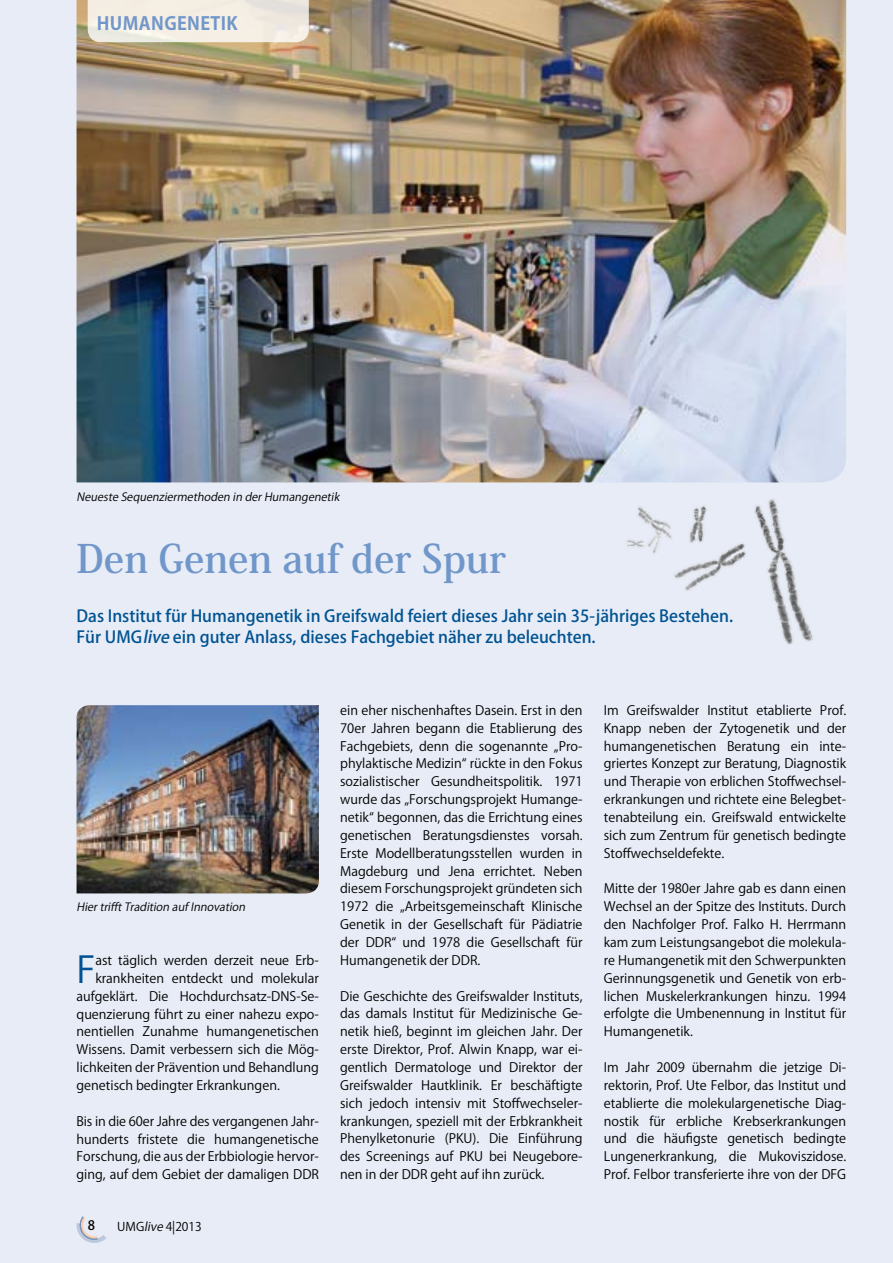
<style>
.page{position:relative;width:893px;height:1263px;background:#e8ecf6}
.page>*{position:absolute;margin:0;border:0;box-sizing:border-box;transform-origin:0 0}
.t1{font:700 39px "Koz Min Pro";color:#7197ca}
.t2{font:36.3px "Koz Go Pro";color:#005392}
.t3{font:700 18px "Koz Go Pro";letter-spacing:.02em;color:#7197ca}
.t4{font:500 16.5px/21px "Koz Go Pro";color:#005392}
.t5{font:12.9px/17.9px "Koz Go Pro";color:#000;text-align:justify}
.t6{font:500 12.9px "Koz Go Pro";color:#000}
.t7{font:12px "Koz Go Pro";color:#000}
.t8{font:italic 11.25px "Koz Go Pro";color:#000}
.s1{font-style:italic}
</style>
<div class="page">
<svg style="left:77px;top:1216px;width:29px;height:27px"></svg>
<img style="left:77px;top:0;width:769px;height:482px">
<svg style="left:88px;top:0;width:221px;height:42px;background:#f2ece2"></svg>
<img style="left:77px;top:705px;width:242px;height:188px">
<img style="left:599px;top:443px;width:247px;height:202px">
<h3 class="t3" style="left:97px;top:12px;width:141px">HUMANGENETIK</h3>
<p class="t8" style="left:77px;top:490px;width:267px">Neueste Sequenziermethoden in derHumangenetik</p>
<h1 class="t1" style="left:77px;top:530px;width:431px">Den Genen auf der Spur</h1>
<p class="t4" style="left:77px;top:607px;width:658px">Das Institut für Humangenetik in Greifswald feiert dieses Jahr sein 35-jähriges Bestehen.<br>Für UMG<span class="s1">live</span> ein guter Anlass, dieses Fachgebiet näher zu beleuchten.</p>
<p class="t8" style="left:77px;top:899px;width:173px">HiertrifftTradition auf Innovation</p>
<h2 class="t2" style="left:77px;top:946px;width:20px">F</h2>
<p class="t5" style="left:95px;top:951px;width:225px">ast täglich werden derzeit neue Erb-</p>
<p class="t5" style="left:95px;top:969px;width:225px">krankheiten entdeckt und molekular</p>
<p class="t5" style="left:77px;top:987px;width:244px">aufgeklärt. Die Hochdurchsatz-DNS-Se-</p>
<p class="t5" style="left:77px;top:1005px;width:244px">quenzierung führt zu einer nahezu expo-</p>
<p class="t5" style="left:77px;top:1023px;width:244px">nentiellen Zunahme humangenetischen</p>
<p class="t5" style="left:77px;top:1041px;width:244px">Wissens. Damit verbessern sich die Mög-</p>
<p class="t5" style="left:77px;top:1059px;width:244px">lichkeiten der Prävention und Behandlung</p>
<p class="t5" style="left:77px;top:1076px;width:205px">genetisch bedingter Erkrankungen.</p>
<p class="t5" style="left:77px;top:1112px;width:244px">Bis in die 60er Jahre des vergangenen Jahr&shy;hunderts fristete die humangenetische Forschung, die aus der Erbbiologie hervor&shy;ging, auf dem Gebiet der damaligen DDR</p>
<p class="t6" style="left:88px;top:1217px;width:9px">8</p>
<p class="t7" style="left:117px;top:1218px;width:86px">UMG<span class="s1">live</span> 4|2013</p>
<p class="t5" style="left:340px;top:701px;width:244px">ein eher nischenhaftes Dasein. Erst in den 70er Jahren begann die Etablierung des Fachgebiets, denn die sogenannte „Pro&shy;phylaktische Medizin“ rückte in den Fokus sozialistischer Gesundheitspolitik. 1971 wurde das „Forschungsprojekt Humange&shy;netik“ begonnen, das die Errichtung eines genetischen Beratungsdienstes vorsah.<br>Erste Modellberatungsstellen wurden in Magdeburg und Jena errichtet. Neben diesem Forschungsprojekt gründeten sich 1972 die „Arbeitsgemeinschaft Klinische Genetik in der Gesellschaft für Pädiatrie der DDR“ und 1978 die Gesellschaft für Humangenetik der DDR.</p>
<p class="t5" style="left:340px;top:987px;width:244px">Die Geschichte des Greifswalder Instituts, das damals Institut für Medizinische Ge&shy;netik hieß, beginnt im gleichen Jahr. Der erste Direktor, Prof. Alwin Knapp, war ei&shy;gentlich Dermatologe und Direktor der Greifswalder Hautklinik. Er beschäftigte sich jedoch intensiv mit Stoffwechseler&shy;krankungen, speziell mit der Erbkrankheit Phenylketonurie (PKU). Die Einführung des Screenings auf PKU bei Neugebore&shy;nen in der DDR geht auf ihn zurück.</p>
<p class="t5" style="left:604px;top:701px;width:244px">Im Greifswalder Institut etablierte Prof.<br>Knapp neben der Zytogenetik und der humangenetischen Beratung ein inte&shy;griertes Konzept zur Beratung, Diagnostik und Therapie von erblichen Stoffwechsel&shy;erkrankungen und richtete eine Belegbet&shy;tenabteilung ein. Greifswald entwickelte sich zum Zentrum für genetisch bedingte Stoffwechseldefekte.</p>
<p class="t5" style="left:604px;top:880px;width:244px">Mitte der 1980er Jahre gab es dann einen Wechsel an der Spitze des Instituts. Durch den Nachfolger Prof. Falko H. Herrmann kam zum Leistungsangebot die molekula&shy;re Humangenetik mit den Schwerpunkten Gerinnungsgenetik und Genetik von erb&shy;lichen Muskelerkrankungen hinzu. 1994 erfolgte die Umbenennung in Institut für Humangenetik.</p>
<p class="t5" style="left:604px;top:1059px;width:244px">Im Jahr 2009 übernahm die jetzige Di&shy;rektorin, Prof. Ute Felbor, das Institut und etablierte die molekulargenetische Diag&shy;nostik für erbliche Krebserkrankungen und die häufigste genetisch bedingte Lungenerkrankung, die Mukoviszidose.<br>Prof. Felbor transferierte ihre von der DFG</p>
</div>
